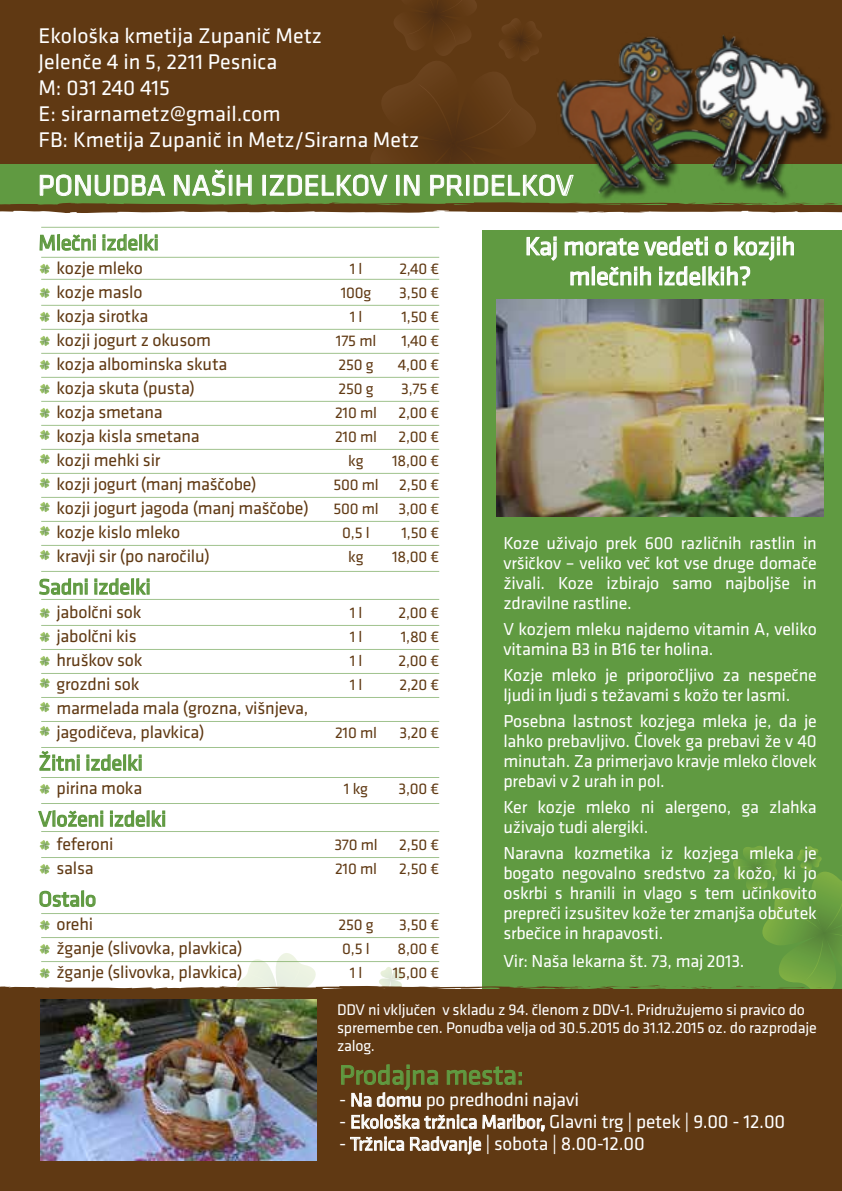
<style>
.page{position:relative;width:842px;height:1191px;background:#fff}
.page>*{position:absolute;margin:0;border:0;box-sizing:border-box;transform-origin:0 0}
.t1{font:30px "Klavika";color:#fff}
.t2{font:28px "Klavika";letter-spacing:-.01em;color:#609a41}
.t3{font:26px/30px "Klavika";letter-spacing:-.01em;color:#fff;text-align:center}
.t4{font:22px/26px "Klavika";color:#fff}
.t5{font:22px "Klavika";letter-spacing:-.01em;color:#609a41}
.t6{font:19.4px "Klavika";letter-spacing:-.01em;color:#fff}
.t7{font:18px/20px "Klavika";letter-spacing:-.01em;color:#fff;text-align:justify}
.t8{font:18px/24px "Klavika";letter-spacing:-.01em;color:#603913}
.t9{font:16px/24px "Klavika";letter-spacing:-.01em;color:#603913;text-align:center}
.t10{font:16px/18px "Klavika";letter-spacing:-.01em;color:#fff}
</style>
<div class="page">
<div style="left:0;top:0;width:842px;height:185px;background:#603913"></div>
<svg style="left:40px;top:264px;width:10px;height:10px"></svg>
<svg style="left:40px;top:288px;width:10px;height:10px"></svg>
<svg style="left:40px;top:312px;width:10px;height:10px"></svg>
<svg style="left:40px;top:336px;width:10px;height:10px"></svg>
<svg style="left:40px;top:360px;width:10px;height:10px"></svg>
<svg style="left:40px;top:384px;width:10px;height:10px"></svg>
<svg style="left:40px;top:408px;width:10px;height:10px"></svg>
<svg style="left:40px;top:430px;width:10px;height:10px"></svg>
<svg style="left:40px;top:454px;width:10px;height:10px"></svg>
<svg style="left:40px;top:478px;width:10px;height:10px"></svg>
<svg style="left:40px;top:502px;width:10px;height:10px"></svg>
<svg style="left:40px;top:526px;width:10px;height:10px"></svg>
<svg style="left:40px;top:550px;width:10px;height:10px"></svg>
<svg style="left:40px;top:608px;width:10px;height:10px"></svg>
<svg style="left:40px;top:632px;width:10px;height:10px"></svg>
<svg style="left:40px;top:656px;width:10px;height:10px"></svg>
<svg style="left:40px;top:678px;width:10px;height:10px"></svg>
<svg style="left:40px;top:702px;width:10px;height:10px"></svg>
<svg style="left:40px;top:726px;width:10px;height:10px"></svg>
<svg style="left:40px;top:784px;width:10px;height:10px"></svg>
<div style="left:0;top:164px;width:842px;height:42px;background:#609a41"></div>
<svg style="left:371px;top:0;width:171px;height:163px"></svg>
<div style="left:482px;top:230px;width:360px;height:761px;background:#609a41"></div>
<svg style="left:39px;top:234px;width:57px;height:17px"></svg>
<svg style="left:102px;top:234px;width:36px;height:17px"></svg>
<div style="left:139px;top:234px;width:3px;height:16px;border:1px solid #609a41"></div>
<svg style="left:144px;top:234px;width:14px;height:17px"></svg>
<svg style="left:39px;top:578px;width:49px;height:17px"></svg>
<svg style="left:94px;top:578px;width:36px;height:17px"></svg>
<div style="left:131px;top:578px;width:3px;height:16px;border:1px solid #609a41"></div>
<svg style="left:136px;top:578px;width:14px;height:17px"></svg>
<svg style="left:39px;top:751px;width:41px;height:20px"></svg>
<svg style="left:86px;top:754px;width:36px;height:17px"></svg>
<div style="left:123px;top:754px;width:3px;height:16px;border:1px solid #609a41"></div>
<svg style="left:128px;top:754px;width:14px;height:17px"></svg>
<svg style="left:38px;top:810px;width:65px;height:17px"></svg>
<svg style="left:110px;top:810px;width:55px;height:17px"></svg>
<img style="left:557px;top:35px;width:269px;height:134px">
<img style="left:497px;top:299px;width:326px;height:217px">
<svg style="left:526px;top:236px;width:31px;height:25px"></svg>
<svg style="left:564px;top:236px;width:230px;height:50px"></svg>
<hr style="left:41px;top:279px;width:398px;height:1px;background:#609a41">
<hr style="left:41px;top:257px;width:398px;height:1px;background:#609a41">
<hr style="left:41px;top:227px;width:398px;height:1px;background:#609a41">
<hr style="left:41px;top:305px;width:398px;height:1px;background:#609a41">
<hr style="left:41px;top:329px;width:398px;height:1px;background:#609a41">
<hr style="left:41px;top:353px;width:398px;height:1px;background:#609a41">
<hr style="left:41px;top:377px;width:398px;height:1px;background:#609a41">
<hr style="left:41px;top:401px;width:398px;height:1px;background:#609a41">
<hr style="left:41px;top:425px;width:398px;height:1px;background:#609a41">
<hr style="left:41px;top:449px;width:398px;height:1px;background:#609a41">
<hr style="left:41px;top:473px;width:398px;height:1px;background:#609a41">
<hr style="left:41px;top:497px;width:398px;height:1px;background:#609a41">
<hr style="left:41px;top:521px;width:398px;height:1px;background:#609a41">
<hr style="left:41px;top:545px;width:398px;height:1px;background:#609a41">
<hr style="left:41px;top:571px;width:398px;height:1px;background:#609a41">
<hr style="left:41px;top:599px;width:398px;height:1px;background:#609a41">
<hr style="left:41px;top:625px;width:398px;height:1px;background:#609a41">
<hr style="left:41px;top:649px;width:398px;height:1px;background:#609a41">
<hr style="left:41px;top:673px;width:398px;height:1px;background:#609a41">
<hr style="left:41px;top:697px;width:398px;height:1px;background:#609a41">
<hr style="left:41px;top:721px;width:398px;height:1px;background:#609a41">
<hr style="left:41px;top:747px;width:398px;height:1px;background:#609a41">
<hr style="left:41px;top:777px;width:398px;height:1px;background:#609a41">
<hr style="left:41px;top:803px;width:398px;height:1px;background:#609a41">
<hr style="left:41px;top:831px;width:398px;height:1px;background:#609a41">
<svg style="left:0;top:169px;width:842px;height:44px"></svg>
<img style="left:0;top:840px;width:842px;height:351px">
<p class="t4" style="left:39px;top:23px;width:382px">Ekološka kmetija Zupanič Metz<br>Jelenče 4 in 5, 2211 Pesnica<br>M: 031 240 415<br>E: sirarnametz@gmail.com<br>FB: Kmetija Zupanič in Metz/Sirarna Metz</p>
<h1 class="t1" style="left:38px;top:169px;width:537px">PONUDBA NAŠIH IZDELKOV IN PRIDELKOV</h1>
<p class="t5" style="left:38px;top:231px;width:122px">Mlečni izdelki</p>
<p class="t8" style="left:56px;top:256px;width:254px">kozje mleko<br>kozje maslo<br>kozja sirotka<br>kozji jogurt z okusom<br>kozja albominska skuta<br>kozja skuta (pusta)<br>kozja smetana<br>kozja kisla smetana<br>kozji mehki sir<br>kozji jogurt (manj maščobe)<br>kozji jogurt jagoda (manj maščobe) kozje kislo mleko<br>kravji sir (po naročilu)</p>
<p class="t5" style="left:38px;top:575px;width:114px">Sadni izdelki</p>
<p class="t8" style="left:56px;top:600px;width:253px">jabolčni sok<br>jabolčni kis<br>hruškov sok<br>grozdni sok<br>marmelada mala (grozna, višnjeva, jagodičeva, plavkica)</p>
<p class="t5" style="left:38px;top:751px;width:106px">Žitni izdelki</p>
<p class="t8" style="left:56px;top:776px;width:87px">pirina moka</p>
<p class="t5" style="left:38px;top:807px;width:129px">Vloženi izdelki</p>
<p class="t8" style="left:56px;top:832px;width:59px">feferoni salsa</p>
<p class="t5" style="left:38px;top:887px;width:59px">Ostalo</p>
<p class="t8" style="left:56px;top:912px;width:188px">orehi<br>žganje (slivovka, plavkica) žganje (slivovka, plavkica)</p>
<h3 class="t3" style="left:525px;top:232px;width:272px">Kaj morate vedeti o kozjih mlečnih izdelkih?</h3>
<p class="t9" style="left:333px;top:257px;width:47px">1 l<br>100g<br>1 l<br>175 ml<br>250 g<br>250 g<br>210 ml<br>210 ml kg<br>500 ml<br>500 ml<br>0,5 l kg</p>
<p class="t9" style="left:392px;top:257px;width:49px">2,40 €<br>3,50 €<br>1,50 €<br>1,40 €<br>4,00 €<br>3,75 €<br>2,00 €<br>2,00 €<br>18,00 €<br>2,50 €<br>3,00 €<br>1,50 €<br>18,00 €</p>
<p class="t7" style="left:503px;top:533px;width:315px">Koze uživajo prek 600 različnih rastlin in vršičkov – veliko več kot vse druge domače živali. Koze izbirajo samo najboljše in zdravilne rastline.</p>
<p class="t7" style="left:503px;top:619px;width:315px">V kozjem mleku najdemo vitamin A, veliko vitamina B3 in B16 ter holina.</p>
<p class="t7" style="left:503px;top:665px;width:315px">Kozje mleko je priporočljivo za nespečne ljudi in ljudi s težavami s kožo ter lasmi.</p>
<p class="t7" style="left:503px;top:711px;width:315px">Posebna lastnost kozjega mleka je, da je lahko prebavljivo. Človek ga prebavi že v 40 minutah. Za primerjavo kravje mleko človek prebavi v 2 urah in pol.</p>
<p class="t7" style="left:503px;top:797px;width:315px">Ker kozje mleko ni alergeno, ga zlahka uživajo tudi alergiki.</p>
<p class="t7" style="left:503px;top:843px;width:315px">Naravna kozmetika iz kozjega mleka je bogato negovalno sredstvo za kožo, ki jo oskrbi s hranili in vlago s tem učinkovito prepreči izsušitev kože ter zmanjša občutek srbečice in hrapavosti.</p>
<p class="t7" style="left:503px;top:951px;width:243px">Vir: Naša lekarna št. 73, maj 2013.</p>
<p class="t9" style="left:350px;top:601px;width:14px;text-align:justify">1 l 1 l 1 l 1 l</p>
<p class="t9" style="left:335px;top:721px;width:43px">210 ml</p>
<p class="t9" style="left:398px;top:601px;width:42px;text-align:justify">2,00 € 1,80 € 2,00 € 2,20 €</p>
<p class="t9" style="left:399px;top:721px;width:41px">3,20 €</p>
<p class="t9" style="left:344px;top:777px;width:26px">1 kg</p>
<p class="t9" style="left:398px;top:777px;width:42px">3,00 €</p>
<p class="t9" style="left:334px;top:833px;width:45px;text-align:left">370 ml<br>210 ml</p>
<p class="t9" style="left:399px;top:833px;width:41px;text-align:left">2,50 €<br>2,50 €</p>
<p class="t9" style="left:338px;top:913px;width:37px">250 g<br>0,5 l<br>1 l</p>
<p class="t10" style="left:337px;top:1001px;width:481px">DDV ni vključen v skladu z 94. členom z DDV-1. Pridružujemo si pravico do spremembe cen. Ponudba velja od 30.5.2015 do 31.12.2015 oz. do razprodaje zalog.</p>
<p class="t9" style="left:393px;top:913px;width:48px">3,50 €<br>8,00 €<br>15,00 €</p>
<h2 class="t2" style="left:339px;top:1059px;width:186px">Prodajna mesta:</h2>
<p class="t6" style="left:339px;top:1089px;width:241px">- Na domu po predhodni najavi</p>
<p class="t6" style="left:339px;top:1111px;width:447px">- Ekološka tržnica Maribor, Glavni trg | petek | 9.00 - 12.00</p>
<p class="t6" style="left:339px;top:1133px;width:307px">- Tržnica Radvanje | sobota | 8.00-12.00</p>
</div>
